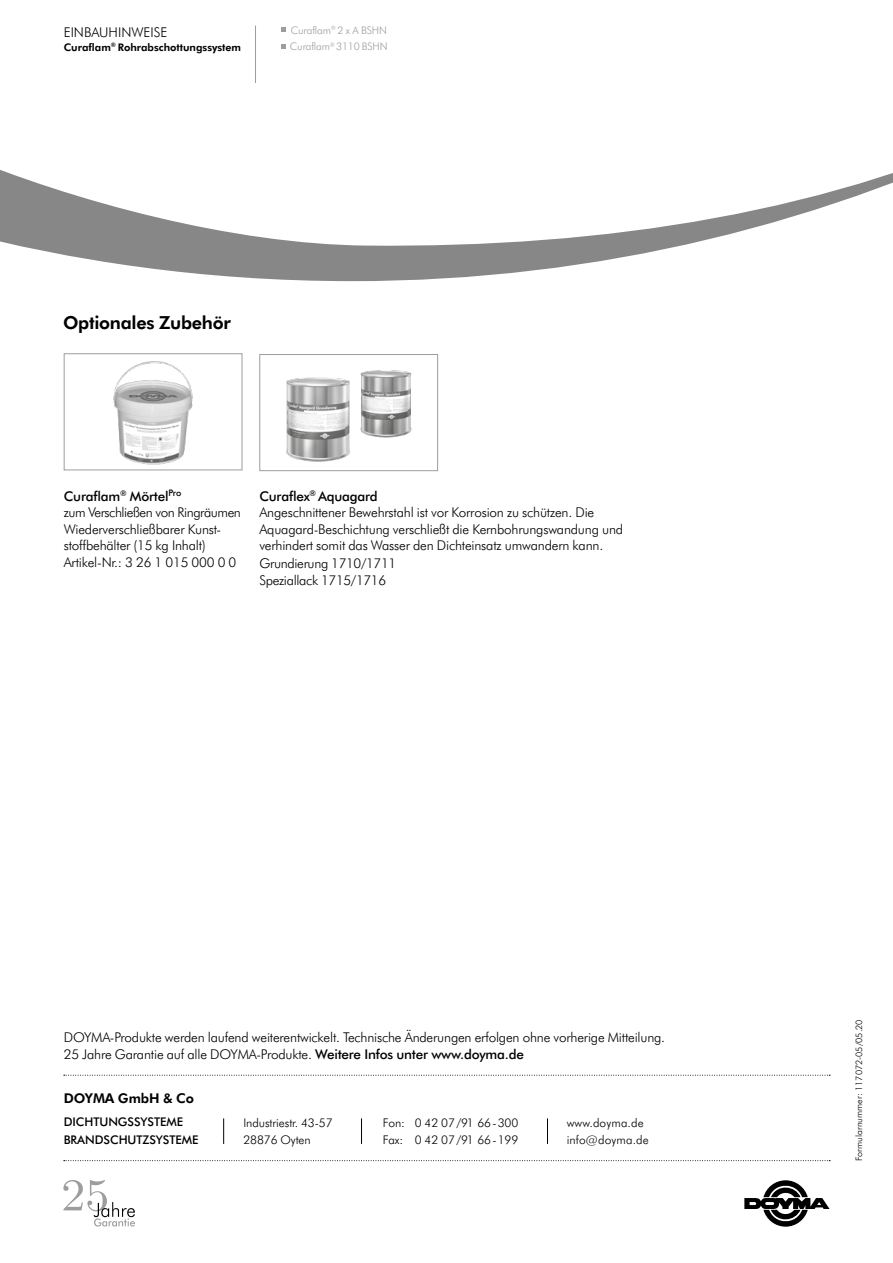
<style>
.page{position:relative;width:893px;height:1263px;background:#fff}
.page>*{position:absolute;margin:0;border:0;box-sizing:border-box;transform-origin:0 0}
.t1{font:700 18px "Futura BT";letter-spacing:-.015em;color:#000}
.t2{font:300 13.5px/16.8px "Futura BT";letter-spacing:-.015em;color:#000}
.t3{font:700 13.5px "Futura BT";letter-spacing:-.005em;color:#000}
.t4{font:300 12px/16.5px "Futura BT";color:#000}
.t5{font:500 12px/17.7px "Futura BT";letter-spacing:-.005em;color:#000}
.t6{font:300 10.5px/16.5px "Futura BT";letter-spacing:-.015em;color:#9d9d9c}
.t7{font:700 10.5px "Futura BT";color:#000}
.t8{font:300 9px "Futura BT";color:#000}
.s1{font-weight:500}
</style>
<div class="page">
<div style="left:64px;top:353px;width:178px;height:117px;background:#fff;border:1px solid #9d9d9c"></div>
<img style="left:113px;top:361px;width:80px;height:104px">
<svg style="left:0;top:170px;width:893px;height:111px"></svg>
<svg style="left:64px;top:1160px;width:766px;height:1px"></svg>
<svg style="left:744px;top:1180px;width:86px;height:47px"></svg>
<svg style="left:63px;top:1180px;width:72px;height:46px"></svg>
<svg style="left:223px;top:1118px;width:1px;height:26px"></svg>
<svg style="left:361px;top:1118px;width:1px;height:26px"></svg>
<svg style="left:547px;top:1118px;width:1px;height:26px"></svg>
<svg style="left:64px;top:1075px;width:766px;height:1px"></svg>
<hr style="left:255px;top:26px;width:1px;height:57px;background:#9d9d9c">
<div style="left:259px;top:354px;width:179px;height:117px;background:#fff;border:1px solid #9d9d9c"></div>
<img style="left:286px;top:370px;width:126px;height:92px">
<svg style="left:281px;top:28px;width:5px;height:4px"></svg>
<svg style="left:281px;top:44px;width:5px;height:5px"></svg>
<p class="t2" style="left:64px;top:23px;width:105px">EINBAUHINWEISE</p>
<p class="t7" style="left:64px;top:40px;width:179px">Curaflam<sup>®</sup> Rohrabschottungssystem</p>
<p class="t6" style="left:290px;top:21px;width:99px">Curaflam<sup>®</sup> 2 x A BSHN<br>Curaflam<sup>®</sup> 3110 BSHN</p>
<h1 class="t1" style="left:63px;top:310px;width:169px">Optionales Zubehör</h1>
<p class="t2" style="left:64px;top:487px;width:179px"><span class="s1">Curaflam</span><sup>®</sup> <span class="s1">Mörtel</span><sup>Pro<br></sup>zum Verschließen von Ringräumen<br>Wiederverschließbarer Kunst&shy;stoffbehälter (15 kg Inhalt)<br>Artikel-Nr.: 3 26 1 015 000 0 0</p>
<p class="t2" style="left:259px;top:487px;width:365px"><span class="s1">Curaflex</span><sup>®</sup> <span class="s1">Aquagard<br></span>Angeschnittener Bewehrstahl ist vor Korrosion zu schützen. Die Aquagard-Beschichtung verschließt die Kernbohrungswandung und verhindert somit das Wasser den Dichteinsatz umwandern kann.<br>Grundierung 1710/1711<br>Speziallack 1715/1716</p>
<p class="t2" style="left:64px;top:1028px;width:603px">DOYMA-Produkte werden laufend weiterentwickelt. Technische Änderungen erfolgen ohne vorherige Mitteilung.<br>25 Jahre Garantie auf alle DOYMA-Produkte. <span class="s1">Weitere Infos unter www.doyma.de</span></p>
<p class="t3" style="left:64px;top:1089px;width:132px">DOYMA GmbH &amp; Co</p>
<p class="t5" style="left:64px;top:1112px;width:136px">DICHTUNGSSYSTEME<br>BRANDSCHUTZSYSTEME</p>
<p class="t4" style="left:243px;top:1114px;width:91px">Industriestr. 43-57<br>28876 Oyten</p>
<p class="t4" style="left:383px;top:1114px;width:137px">Fon: 0 42 07/91 66-300<br>Fax: 0 42 07/91 66-199</p>
<p class="t4" style="left:567px;top:1114px;width:84px">www.doyma.de info@doyma.de</p>
<p class="t8" style="left:853px;top:1161px;width:143px;rotate:-90deg">Formularnummer: 117072-05/05.20</p>
</div>
